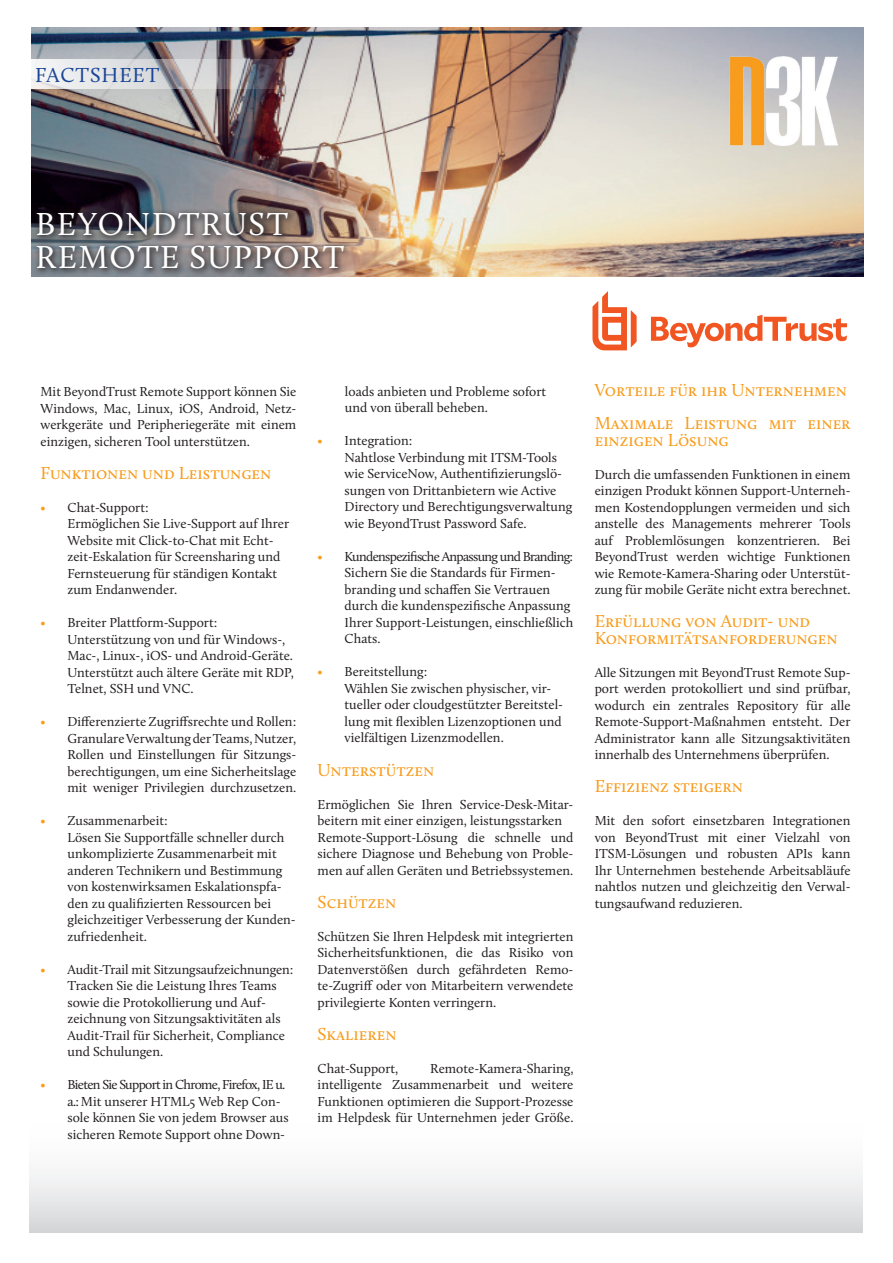
<style>
.page{position:relative;width:893px;height:1263px;background:#fff}
.page>*{position:absolute;margin:0;border:0;box-sizing:border-box;transform-origin:0 0}
.t1{font:33px/33px "Calluna";letter-spacing:.045em;color:#fff}
.t2{font:21px "Calluna";letter-spacing:.045em;color:#1a4698}
.t3{font:18px/33px "Calluna";color:#f89c1c}
.t4{font:13.5px/16.5px "Calluna";color:#231f20}
.t5{font:13.5px/16.5px "Calluna";letter-spacing:.025em;color:#231f20}
.s1{color:#f89c1c}
</style>
<div class="page">
<div style="left:30px;top:1106px;width:832px;height:126px;background:linear-gradient(to bottom,#fff,#dbdddf)"></div>
<img style="left:32px;top:27px;width:831px;height:249px">
<svg style="left:31px;top:59px;width:371px;height:30px;background:#c6c3c4"></svg>
<img style="left:729px;top:57px;width:108px;height:89px">
<svg style="left:651px;top:315px;width:196px;height:32px"></svg>
<svg style="left:592px;top:291px;width:45px;height:59px"></svg>
<div style="left:33px;top:208px;width:319px;height:69px;background:#231f20;opacity:.88"></div>
<h2 class="t2" style="left:35px;top:62px;width:126px">FACTSHEET</h2>
<h1 class="t1" style="left:36px;top:207px;width:310px">BEYONDTRUST<br>REMOTE SUPPORT</h1>
<p class="t4" style="left:40px;top:383px;width:257px;text-align:justify">Mit BeyondTrust Remote Support können Sie Windows, Mac, Linux, iOS, Android, Netz&shy;werkgeräte und Peripheriegeräte mit einem einzigen, sicheren Tool unterstützen.</p>
<h3 class="t3" style="left:40px;top:456px;width:232px">Funktionen und Leistungen</h3>
<p class="t4" style="left:68px;top:499px;width:223px;text-indent:-27px"><span class="s1">•</span> Chat-Support:<br>Ermöglichen Sie Live-Support auf Ihrer<br>Website mit Click-to-Chat mit Echt&shy;zeit-Eskalation für Screensharing und<br>Fernsteuerung für ständigen Kontakt zum Endanwender.</p>
<p class="t4" style="left:68px;top:614px;width:228px;text-indent:-27px"><span class="s1">•</span> Breiter Plattform-Support:<br>Unterstützung von und für Windows-, Mac-, Linux-, iOS- und Android-Geräte.<br>Unterstützt auch ältere Geräte mit RDP, Telnet, SSH und VNC.</p>
<p class="t4" style="left:68px;top:713px;width:230px;text-align:justify;text-indent:-27px"><span class="s1">•</span> Differenzierte Zugriffsrechte und Rollen:<br>Granulare Verwaltung der Teams, Nutzer, Rollen und Einstellungen für Sitzungs&shy;berechtigungen, um eine Sicherheitslage mit weniger Privilegien durchzusetzen.</p>
<p class="t4" style="left:68px;top:812px;width:230px;text-indent:-27px"><span class="s1">•</span> Zusammenarbeit:<br>Lösen Sie Supportfälle schneller durch unkomplizierte Zusammenarbeit mit anderen Technikern und Bestimmung von kostenwirksamen Eskalationspfa&shy;den zu qualifizierten Ressourcen bei gleichzeitiger Verbesserung der Kunden&shy;zufriedenheit.</p>
<p class="t4" style="left:68px;top:961px;width:228px;text-indent:-27px"><span class="s1">•</span> Audit-Trail mit Sitzungsaufzeichnungen:<br>Tracken Sie die Leistung Ihres Teams sowie die Protokollierung und Auf&shy;zeichnung von Sitzungsaktivitäten als Audit-Trail für Sicherheit, Compliance und Schulungen.</p>
<p class="t4" style="left:67px;top:1076px;width:223px;text-indent:-27px"><span class="s1">•</span> Bieten Sie Support in Chrome, Firefox, IE u. a.: Mit unserer HTML5 Web Rep Con&shy;sole können Sie von jedem Browser aus sicheren Remote Support ohne Down-</p>
<p class="t5" style="left:345px;top:383px;width:203px">loads anbieten und Probleme sofort und von überall beheben.</p>
<p class="t4" style="left:345px;top:432px;width:229px;text-indent:-27px"><span class="s1">•</span> Integration:<br>Nahtlose Verbindung mit ITSM-Tools wie ServiceNow, Authentifizierungslö&shy;sungen von Drittanbietern wie Active Directory und Berechtigungsverwaltung wie BeyondTrust Password Safe.</p>
<p class="t4" style="left:345px;top:548px;width:230px;text-indent:-27px"><span class="s1">•</span> Kundenspezifische Anpassung und Branding:<br>Sichern Sie die Standards für Firmen&shy;branding und schaffen Sie Vertrauen durch die kundenspezifische Anpassung Ihrer Support-Leistungen, einschließlich Chats.</p>
<p class="t4" style="left:345px;top:663px;width:220px;text-indent:-27px"><span class="s1">•</span> Bereitstellung:<br>Wählen Sie zwischen physischer, vir&shy;tueller oder cloudgestützter Bereitstel&shy;lung mit flexiblen Lizenzoptionen und vielfältigen Lizenzmodellen.</p>
<h3 class="t3" style="left:318px;top:753px;width:118px">Unterstützen</h3>
<p class="t4" style="left:318px;top:796px;width:257px">Ermöglichen Sie Ihren Service-Desk-Mitar&shy;beitern mit einer einzigen, leistungsstarken Remote-Support-Lösung die schnelle und sichere Diagnose und Behebung von Proble&shy;men auf allen Geräten und Betriebssystemen.</p>
<h3 class="t3" style="left:318px;top:885px;width:80px">Schützen</h3>
<p class="t4" style="left:318px;top:928px;width:257px;text-align:justify">Schützen Sie Ihren Helpdesk mit integrierten Sicherheitsfunktionen, die das Risiko von Datenverstößen durch gefährdeten Remo&shy;te-Zugriff oder von Mitarbeitern verwendete privilegierte Konten verringern.</p>
<h3 class="t3" style="left:318px;top:1017px;width:80px">Skalieren</h3>
<p class="t4" style="left:318px;top:1060px;width:82px">Chat-Support,</p>
<p class="t4" style="left:318px;top:1060px;width:257px;text-align:justify;text-indent:113px">Remote-Kamera-Sharing, intelligente Zusammenarbeit und weitere Funktionen optimieren die Support-Prozesse im Helpdesk für Unternehmen jeder Größe.</p>
<h3 class="t3" style="left:595px;top:373px;width:257px">Vorteile für ihr Unternehmen<br>Maximale Leistung mit einer</h3>
<h3 class="t3" style="left:595px;top:423px;width:135px">einzigen Lösung</h3>
<p class="t4" style="left:595px;top:466px;width:257px;text-align:justify">Durch die umfassenden Funktionen in einem einzigen Produkt können Support-Unterneh&shy;men Kostendopplungen vermeiden und sich anstelle des Managements mehrerer Tools auf Problemlösungen konzentrieren. Bei BeyondTrust werden wichtige Funktionen wie Remote-Kamera-Sharing oder Unterstüt&shy;zung für mobile Geräte nicht extra berechnet.</p>
<h3 class="t3" style="left:595px;top:613px;width:244px;line-height:16.5px">Erfüllung von Audit- und<br>Konformitätsanforderungen</h3>
<p class="t4" style="left:595px;top:664px;width:257px;text-align:justify">Alle Sitzungen mit BeyondTrust Remote Sup&shy;port werden protokolliert und sind prüfbar, wodurch ein zentrales Repository für alle Remote-Support-Maßnahmen entsteht. Der Administrator kann alle Sitzungsaktivitäten innerhalb des Unternehmens überprüfen.</p>
<h3 class="t3" style="left:595px;top:769px;width:150px">Effizienz steigern</h3>
<p class="t4" style="left:595px;top:812px;width:257px;text-align:justify">Mit den sofort einsetzbaren Integrationen von BeyondTrust mit einer Vielzahl von ITSM-Lösungen und robusten APIs kann Ihr Unternehmen bestehende Arbeitsabläufe nahtlos nutzen und gleichzeitig den Verwal&shy;tungsaufwand reduzieren.</p>
</div>
